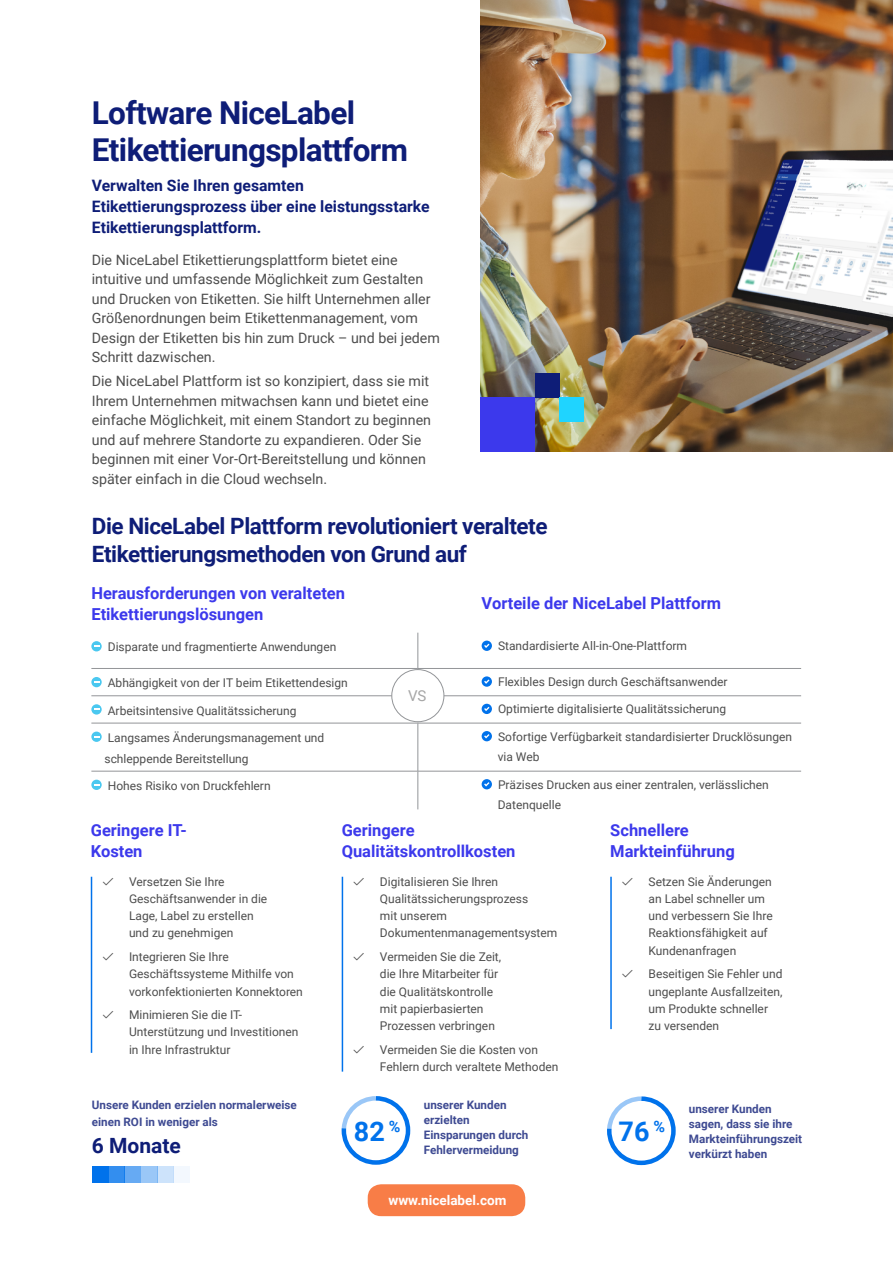
<style>
.page{position:relative;width:893px;height:1263px;background:#fff}
.page>*{position:absolute;margin:0;border:0;box-sizing:border-box;transform-origin:0 0}
.t1{font:700 31.5px/37.5px "Roboto";letter-spacing:-.02em;color:#0e1d77}
.t2{font:700 27px "Roboto";color:#0072eb}
.t3{font:700 22.5px/28.5px "Roboto";letter-spacing:-.02em;color:#0e1d77}
.t4{font:700 21px "Roboto";color:#0e1d77}
.t5{font:700 16.5px/21px "Roboto";color:#3c39ec}
.t6{font:700 15.75px/21px "Roboto";color:#0e1d77}
.t7{font:15px "Roboto";color:#a6a6a6}
.t8{font:14.25px/19.5px "Roboto";color:#4d4d4d}
.t9{font:700 13.5px "Roboto";color:#fff}
.t10{font:12px/17.2px "Roboto";color:#4d4d4d}
.t11{font:700 11.7px/15px "Roboto";color:#3e4a92}
</style>
<div class="page">
<img style="left:480px;top:0;width:413px;height:452px">
<svg style="left:612px;top:1101px;width:34px;height:24px"></svg>
<div style="left:607px;top:1096px;width:69px;height:69px;border:4px solid #0072eb;border-radius:32px"></div>
<svg style="left:341px;top:1101px;width:30px;height:29px"></svg>
<div style="left:342px;top:1096px;width:68px;height:69px;border:4px solid #0072eb;border-radius:32px"></div>
<hr style="left:342px;top:877px;width:1px;height:194px;background:#0072eb">
<hr style="left:91px;top:877px;width:1px;height:176px;background:#0072eb">
<hr style="left:610px;top:877px;width:2px;height:152px;background:#0072eb">
<hr style="left:91px;top:668px;width:327px;height:1px;background:#939598">
<hr style="left:91px;top:695px;width:327px;height:1px;background:#939598">
<hr style="left:418px;top:668px;width:383px;height:1px;background:#939598">
<hr style="left:418px;top:695px;width:383px;height:1px;background:#939598">
<hr style="left:91px;top:723px;width:327px;height:1px;background:#939598">
<hr style="left:418px;top:723px;width:383px;height:1px;background:#939598">
<hr style="left:418px;top:633px;width:1px;height:35px;background:#939598">
<hr style="left:418px;top:723px;width:1px;height:48px;background:#939598">
<hr style="left:418px;top:771px;width:1px;height:38px;background:#939598">
<hr style="left:91px;top:771px;width:327px;height:1px;background:#939598">
<hr style="left:418px;top:771px;width:383px;height:1px;background:#939598">
<svg style="left:91px;top:641px;width:11px;height:10px"></svg>
<div style="left:482px;top:641px;width:10px;height:10px;background:#0072eb;border-radius:50%"></div>
<svg style="left:484px;top:644px;width:5px;height:4px"></svg>
<svg style="left:91px;top:677px;width:11px;height:10px"></svg>
<div style="left:482px;top:676px;width:10px;height:11px;background:#0072eb;border-radius:50%"></div>
<svg style="left:484px;top:679px;width:5px;height:5px"></svg>
<svg style="left:91px;top:704px;width:11px;height:10px"></svg>
<div style="left:482px;top:704px;width:10px;height:10px;background:#0072eb;border-radius:50%"></div>
<svg style="left:484px;top:707px;width:5px;height:4px"></svg>
<svg style="left:91px;top:732px;width:11px;height:10px"></svg>
<svg style="left:482px;top:731px;width:10px;height:10px"></svg>
<svg style="left:484px;top:734px;width:5px;height:4px"></svg>
<svg style="left:91px;top:780px;width:11px;height:10px"></svg>
<svg style="left:482px;top:779px;width:10px;height:10px"></svg>
<svg style="left:484px;top:782px;width:5px;height:4px"></svg>
<div style="left:392px;top:670px;width:52px;height:52px;background:#fff;border-radius:50%"></div>
<div style="left:392px;top:669px;width:52px;height:53px;border:1px solid #939598;border-radius:50%"></div>
<div style="left:92px;top:1166px;width:16px;height:17px;background:#0072eb"></div>
<div style="left:125px;top:1166px;width:16px;height:17px;background:#66aaf3"></div>
<div style="left:141px;top:1166px;width:16px;height:17px;background:#9ac7f7"></div>
<div style="left:157px;top:1166px;width:17px;height:17px;background:#cde3fb"></div>
<div style="left:174px;top:1166px;width:16px;height:17px;background:#f3f8fe"></div>
<div style="left:108px;top:1166px;width:17px;height:17px;background:#338eef"></div>
<div style="left:368px;top:1184px;width:157px;height:32px;background:#f87d47;border-radius:14px"></div>
<div style="left:535px;top:373px;width:25px;height:24px;background:#0e1d77"></div>
<div style="left:560px;top:397px;width:24px;height:25px;background:#1fd4ff"></div>
<div style="left:480px;top:397px;width:55px;height:55px;background:#3c39ec"></div>
<h1 class="t1" style="left:92px;top:92px;width:318px">Loftware NiceLabel<br>Etikettierungsplattform</h1>
<h3 class="t6" style="left:92px;top:174px;width:339px">Verwalten Sie Ihren gesamten<br>Etikettierungsprozess über eine leistungsstarke<br>Etikettierungsplattform.</h3>
<p class="t8" style="left:92px;top:249px;width:350px">Die NiceLabel Etikettierungsplattform bietet eine intuitive und umfassende Möglichkeit zum Gestalten und Drucken von Etiketten. Sie hilft Unternehmen aller Größenordnungen beim Etikettenmanagement, vom Design der Etiketten bis hin zum Druck – und bei jedem Schritt dazwischen.</p>
<p class="t8" style="left:92px;top:371px;width:341px">Die NiceLabel Plattform ist so konzipiert, dass sie mit Ihrem Unternehmen mitwachsen kann und bietet eine einfache Möglichkeit, mit einem Standort zu beginnen und auf mehrere Standorte zu expandieren. Oder Sie beginnen mit einer Vor-Ort-Bereitstellung und können später einfach in die Cloud wechseln.</p>
<h3 class="t3" style="left:92px;top:510px;width:457px">Die NiceLabel Plattform revolutioniert veraltete<br>Etikettierungsmethoden von Grund auf</h3>
<h3 class="t5" style="left:91px;top:582px;width:255px">Herausforderungen von veralteten<br>Etikettierungslösungen</h3>
<h3 class="t5" style="left:482px;top:592px;width:241px">Vorteile der NiceLabel Plattform</h3>
<p class="t10" style="left:108px;top:638px;width:230px">Disparate und fragmentierte Anwendungen</p>
<p class="t10" style="left:498px;top:637px;width:190px">Standardisierte All-in-One-Plattform</p>
<p class="t10" style="left:108px;top:674px;width:242px">Abhängigkeit von der IT beim Etikettendesign</p>
<p class="t10" style="left:498px;top:673px;width:231px">Flexibles Design durch Geschäftsanwender</p>
<p class="t10" style="left:108px;top:701px;width:190px">Arbeitsintensive Qualitätssicherung</p>
<p class="t10" style="left:498px;top:700px;width:230px">Optimierte digitalisierte Qualitätssicherung</p>
<p class="t10" style="left:105px;top:727px;width:221px;line-height:20.7px">Langsames Änderungsmanagement und schleppende Bereitstellung</p>
<p class="t10" style="left:498px;top:725px;width:296px;line-height:20.7px">Sofortige Verfügbarkeit standardisierter Drucklösungen via Web</p>
<p class="t10" style="left:108px;top:777px;width:164px">Hohes Risiko von Druckfehlern</p>
<p class="t10" style="left:498px;top:774px;width:273px;line-height:20.7px">Präzises Drucken aus einer zentralen, verlässlichen<br>Datenquelle</p>
<p class="t7" style="left:408px;top:686px;width:20px">VS</p>
<h3 class="t5" style="left:91px;top:819px;width:98px">Geringere IT-<br>Kosten</h3>
<h3 class="t5" style="left:342px;top:819px;width:175px">Geringere<br>Qualitätskontrollkosten</h3>
<p class="t10" style="left:380px;top:872px;width:179px">Digitalisieren Sie Ihren<br>Qualitätssicherungsprozess<br>mit unserem<br>Dokumentenmanagementsystem</p>
<p class="t10" style="left:380px;top:948px;width:123px">Vermeiden Sie die Zeit, die Ihre Mitarbeiter für die Qualitätskontrolle mit papierbasierten<br>Prozessen verbringen</p>
<p class="t10" style="left:380px;top:1040px;width:180px">Vermeiden Sie die Kosten von<br>Fehlern durch veraltete Methoden</p>
<p class="t10" style="left:129px;top:872px;width:140px">Versetzen Sie Ihre<br>Geschäftsanwender in die<br>Lage, Label zu erstellen und zu genehmigen</p>
<p class="t10" style="left:129px;top:948px;width:175px">Integrieren Sie Ihre<br>Geschäftssysteme Mithilfe von vorkonfektionierten Konnektoren</p>
<p class="t10" style="left:129px;top:1006px;width:171px">Minimieren Sie die IT-<br>Unterstützung und Investitionen in Ihre Infrastruktur</p>
<h3 class="t5" style="left:610px;top:819px;width:126px">Schnellere<br>Markteinführung</h3>
<p class="t10" style="left:648px;top:872px;width:126px">Setzen Sie Änderungen an Label schneller um und verbessern Sie Ihre<br>Reaktionsfähigkeit auf<br>Kundenanfragen</p>
<p class="t10" style="left:648px;top:965px;width:135px">Beseitigen Sie Fehler und ungeplante Ausfallzeiten, um Produkte schneller zu versenden</p>
<p class="t11" style="left:92px;top:1096px;width:207px;line-height:17.2px">Unsere Kunden erzielen normalerweise einen ROI in weniger als</p>
<h3 class="t4" style="left:92px;top:1131px;width:91px">6 Monate</h3>
<p class="t11" style="left:424px;top:1097px;width:106px">unserer Kunden erzielten<br>Einsparungen durch<br>Fehlervermeidung</p>
<h2 class="t2" style="left:354px;top:1112px;width:48px">82 <sup>%</sup></h2>
<h2 class="t2" style="left:619px;top:1113px;width:48px">76 <sup>%</sup></h2>
<p class="t9" style="left:388px;top:1191px;width:119px">www.nicelabel.com</p>
<p class="t11" style="left:689px;top:1101px;width:115px">unserer Kunden sagen, dass sie ihre<br>Markteinführungszeit verkürzt haben</p>
</div>
